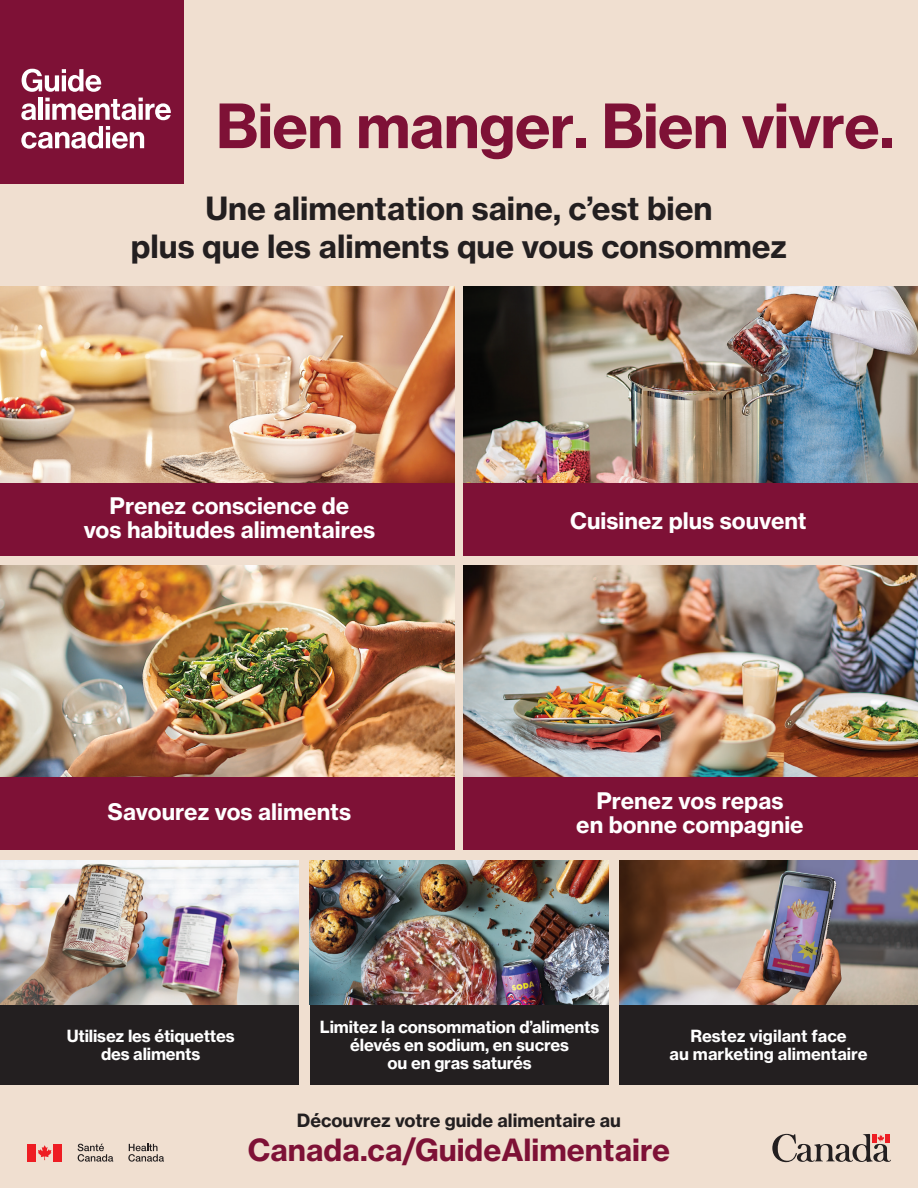
<style>
.page{position:relative;width:918px;height:1188px;background:#f0dfd0}
.page>*{position:absolute;margin:0;border:0;box-sizing:border-box;transform-origin:0 0}
.t1{font:60px "N Haas Grotesk TX Std 75 Bd";letter-spacing:-.015em;color:#7e1136}
.t2{font:31.5px/37.8px "N Haas Grotesk TX Std 75 Bd";color:#231f20;text-align:center}
.t3{font:30.15px "N Haas Grotesk TX Std 75 Bd";color:#7e1136}
.t4{font:22.5px/24px "N Haas Grotesk TX Std 75 Bd";color:#fff;text-align:center}
.t5{font:18px "N Haas Grotesk TX Std 75 Bd";color:#231f20}
.t6{font:16.5px/18px "N Haas Grotesk TX Std 75 Bd";letter-spacing:-.01em;color:#fff;text-align:center}
</style>
<div class="page">
<div style="left:0;top:1005px;width:299px;height:79px;background:#231f20"></div>
<div style="left:310px;top:1005px;width:298px;height:79px;background:#231f20"></div>
<div style="left:619px;top:1005px;width:299px;height:79px;background:#231f20"></div>
<div style="left:464px;top:777px;width:454px;height:73px;background:#7e1136"></div>
<div style="left:0;top:777px;width:454px;height:73px;background:#7e1136"></div>
<img style="left:0;top:286px;width:454px;height:197px">
<img style="left:464px;top:286px;width:454px;height:197px">
<img style="left:0;top:566px;width:454px;height:211px">
<img style="left:464px;top:566px;width:454px;height:211px">
<img style="left:619px;top:860px;width:299px;height:145px">
<svg style="left:38px;top:1145px;width:13px;height:15px"></svg>
<div style="left:27px;top:1144px;width:9px;height:17px;background:#ee1d23"></div>
<div style="left:54px;top:1144px;width:8px;height:17px;background:#ee1d23"></div>
<svg style="left:78px;top:1144px;width:35px;height:18px"></svg>
<svg style="left:128px;top:1144px;width:36px;height:18px"></svg>
<svg style="left:772px;top:1134px;width:119px;height:28px"></svg>
<img style="left:0;top:860px;width:299px;height:145px">
<img style="left:310px;top:860px;width:299px;height:145px">
<div style="left:464px;top:483px;width:454px;height:72px;background:#7e1136"></div>
<div style="left:0;top:483px;width:454px;height:72px;background:#7e1136"></div>
<div style="left:0;top:0;width:184px;height:184px;background:#7e1136"></div>
<svg style="left:22px;top:69px;width:79px;height:23px"></svg>
<svg style="left:21px;top:103px;width:15px;height:17px"></svg>
<div style="left:38px;top:98px;width:5px;height:22px;background:#fff"></div>
<svg style="left:45px;top:98px;width:126px;height:22px"></svg>
<svg style="left:21px;top:126px;width:123px;height:23px"></svg>
<h1 class="t1" style="left:216px;top:88px;width:680px">Bien manger. Bien vivre.</h1>
<h2 class="t2" style="left:131px;top:190px;width:658px">Une alimentation saine, c’est bien<br>plus que les aliments que vous consommez</h2>
<h3 class="t4" style="left:84px;top:493px;width:293px">Prenez conscience de<br>vos habitudes alimentaires</h3>
<h3 class="t4" style="left:108px;top:800px;width:245px">Savourez vos aliments</h3>
<h3 class="t4" style="left:570px;top:508px;width:238px">Cuisinez plus souvent</h3>
<h3 class="t4" style="left:576px;top:789px;width:229px">Prenez vos repas<br>en bonne compagnie</h3>
<p class="t6" style="left:67px;top:1027px;width:169px">Utilisez les étiquettes des aliments</p>
<p class="t6" style="left:320px;top:1018px;width:281px">Limitez la consommation d’aliments élevés en sodium, en sucres<br>ou en gras saturés</p>
<p class="t6" style="left:670px;top:1027px;width:200px">Restez vigilant face<br>au marketing alimentaire</p>
<p class="t5" style="left:297px;top:1109px;width:326px">Découvrez votre guide alimentaire au</p>
<h3 class="t3" style="left:248px;top:1131px;width:424px">Canada.ca/GuideAlimentaire</h3>
</div>
